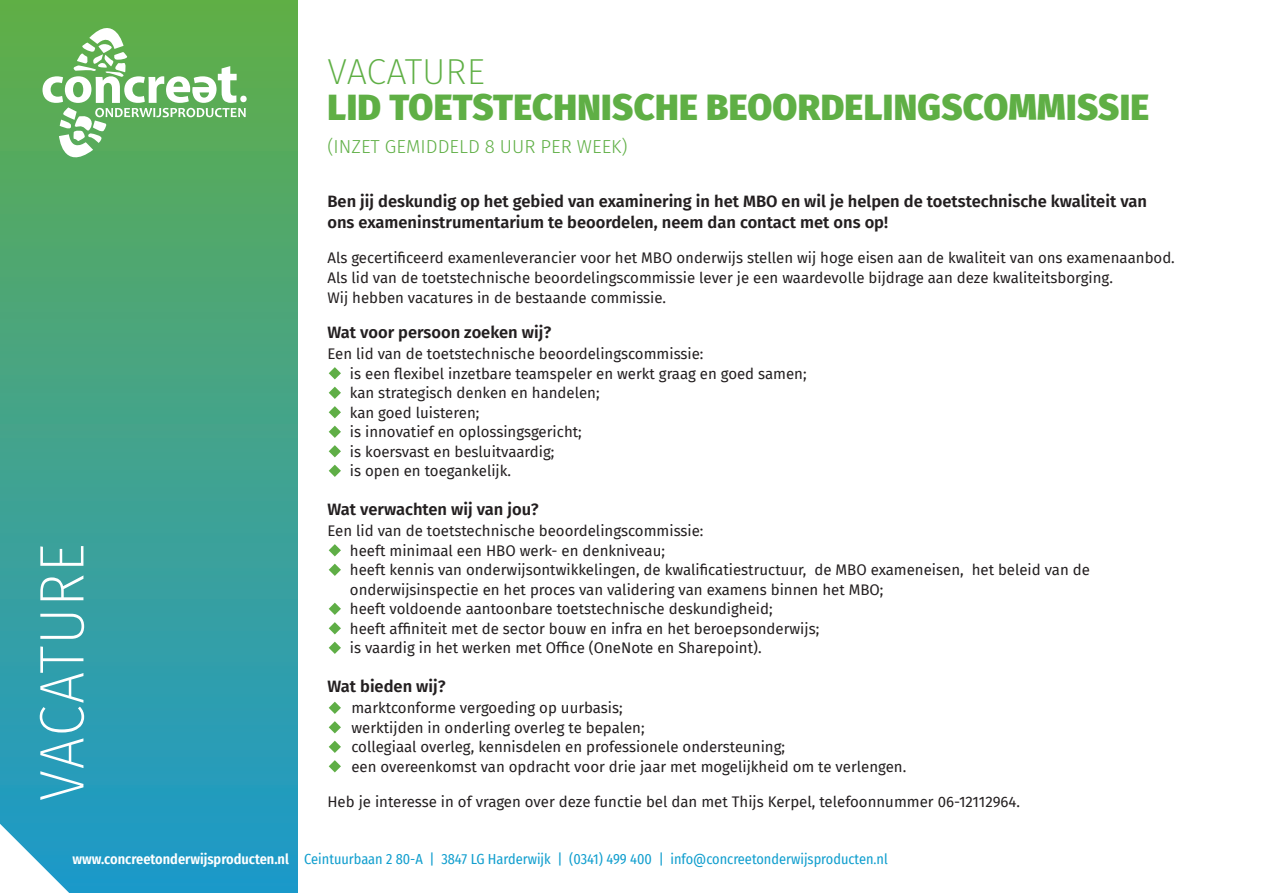
<style>
.page{position:relative;width:1263px;height:893px;background:#fff}
.page>*{position:absolute;margin:0;border:0;box-sizing:border-box;transform-origin:0 0}
.t1{font:200 63px "Fira Sans Condensed";letter-spacing:.02em;color:#fff}
.t2{font:900 36px "Fira Sans";letter-spacing:.01em;color:#5faf45}
.t3{font:200 36px "Fira Sans";color:#5faf45}
.t4{font:300 18.75px "Fira Sans";color:#5faf45}
.t5{font:600 16.5px/21px "Fira Sans";color:#231f20}
.t6{font:15px/19.5px "Fira Sans";color:#231f20}
.t7{font:14.25px "Fira Sans Condensed";color:#109ece}
.s1{color:#fff}
.s2{font-weight:600;color:#fff}
</style>
<div class="page">
<div style="left:0;top:0;width:298px;height:893px;background:linear-gradient(to bottom,#63ae48,#1e99cd)"></div>
<svg style="left:43px;top:28px;width:203px;height:129px"></svg>
<svg style="left:0;top:824px;width:69px;height:69px"></svg>
<h1 class="t1" style="left:17px;top:801px;width:259px;rotate:-90deg">VACATURE</h1>
<h2 class="t3" style="left:328px;top:46px;width:159px">VACATURE</h2>
<h2 class="t2" style="left:328px;top:75px;width:823px">LID TOETSTECHNISCHE BEOORDELINGSCOMMISSIE</h2>
<p class="t4" style="left:327px;top:134px;width:302px">(INZET GEMIDDELD 8 UUR PER WEEK)</p>
<p class="t5" style="left:327px;top:190px;width:821px">Ben jij deskundig op het gebied van examinering in het MBO en wil je helpen de toetstechnische kwaliteit van ons exameninstrumentarium te beoordelen, neem dan contact met ons op!</p>
<p class="t6" style="left:327px;top:248px;width:849px">Als gecertificeerd examenleverancier voor het MBO onderwijs stellen wij hoge eisen aan de kwaliteit van ons examenaanbod.<br>Als lid van de toetstechnische beoordelingscommissie lever je een waardevolle bijdrage aan deze kwaliteitsborging.<br>Wij hebben vacatures in de bestaande commissie.</p>
<p class="t5" style="left:327px;top:321px;width:225px">Wat voor persoon zoeken wij?</p>
<p class="t6" style="left:327px;top:344px;width:378px">Een lid van de toetstechnische beoordelingscommissie:</p>
<p class="t6" style="left:327px;top:363px;width:481px"><span class="s1">◆</span> is een flexibel inzetbare teamspeler en werkt graag en goed samen;</p>
<p class="t6" style="left:327px;top:383px;width:274px"><span class="s1">◆</span> kan strategisch denken en handelen;</p>
<p class="t6" style="left:327px;top:402px;width:153px"><span class="s1">◆</span> kan goed luisteren;</p>
<p class="t6" style="left:327px;top:422px;width:256px"><span class="s1">◆</span> is innovatief en oplossingsgericht;</p>
<p class="t6" style="left:327px;top:441px;width:229px"><span class="s1">◆</span> is koersvast en besluitvaardig;</p>
<p class="t6" style="left:327px;top:461px;width:185px"><span class="s1">◆</span> is open en toegankelijk.</p>
<p class="t5" style="left:327px;top:498px;width:213px">Wat verwachten wij van jou?</p>
<p class="t6" style="left:327px;top:521px;width:378px">Een lid van de toetstechnische beoordelingscommissie:</p>
<p class="t6" style="left:327px;top:540px;width:339px"><span class="s1">◆</span> heeft minimaal een HBO werk- en denkniveau;</p>
<p class="t6" style="left:350px;top:560px;width:742px;text-indent:-22px"><span class="s1">◆</span> heeft kennis van onderwijsontwikkelingen, de kwalificatiestructuur, de MBO exameneisen, het beleid van de onderwijsinspectie en het proces van validering van examens binnen het MBO;</p>
<p class="t6" style="left:327px;top:599px;width:447px"><span class="s1">◆</span> heeft voldoende aantoonbare toetstechnische deskundigheid;</p>
<p class="t6" style="left:327px;top:618px;width:493px"><span class="s1">◆</span> heeft affiniteit met de sector bouw en infra en het beroepsonderwijs;</p>
<p class="t6" style="left:327px;top:638px;width:436px"><span class="s1">◆</span> is vaardig in het werken met Office (OneNote en Sharepoint).</p>
<p class="t5" style="left:327px;top:675px;width:120px">Wat bieden wij?</p>
<p class="t6" style="left:327px;top:698px;width:297px"><span class="s1">◆</span> marktconforme vergoeding op uurbasis;</p>
<p class="t6" style="left:327px;top:717px;width:319px"><span class="s1">◆</span> werktijden in onderling overleg te bepalen;</p>
<p class="t6" style="left:327px;top:737px;width:459px"><span class="s1">◆</span> collegiaal overleg, kennisdelen en professionele ondersteuning;</p>
<p class="t6" style="left:327px;top:756px;width:580px"><span class="s1">◆</span> een overeenkomst van opdracht voor drie jaar met mogelijkheid om te verlengen.</p>
<p class="t6" style="left:327px;top:792px;width:694px">Heb je interesse in of vragen over deze functie bel dan met Thijs Kerpel, telefoonnummer 06-12112964.</p>
<p class="t7" style="left:72px;top:848px;width:817px"><span class="s2">www.concreetonderwijsproducten.nl</span> Ceintuurbaan 2 80-A | 3847 LG Harderwijk | (0341) 499 400 | info@concreetonderwijsproducten.nl</p>
</div>
